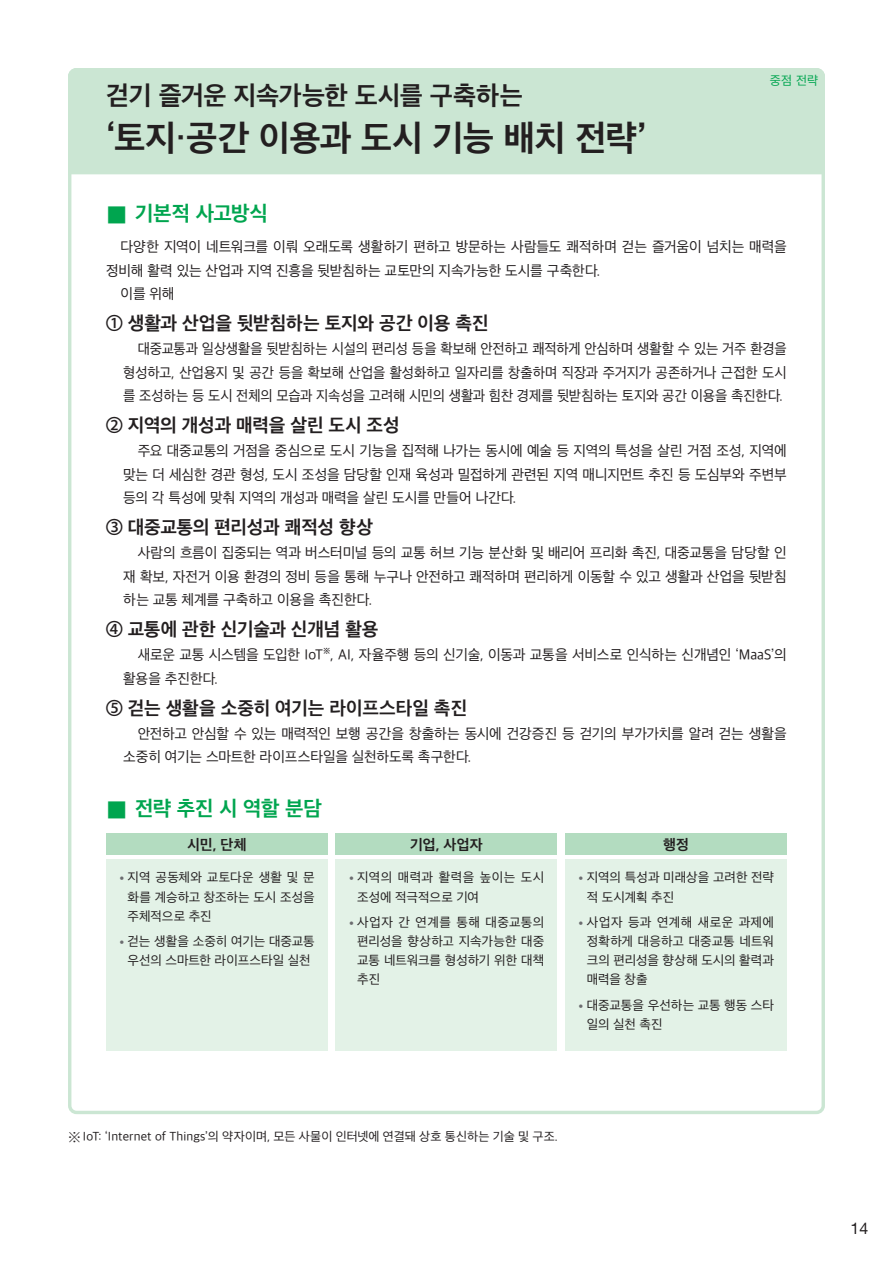
<style>
.page{position:relative;width:893px;height:1263px;background:#fff}
.page>*{position:absolute;margin:0;border:0;box-sizing:border-box;transform-origin:0 0}
.t1{font:700 36.15px "Apple SD Gothic Neo";letter-spacing:-.015em;color:#231f20}
.t2{font:700 26.55px "Apple SD Gothic Neo";letter-spacing:-.01em;color:#231f20}
.t3{font:700 21.3px "Apple SD Gothic Neo";letter-spacing:-.015em;color:#00a54f}
.t4{font:700 19.2px "Apple SD Gothic Neo";letter-spacing:-.01em;color:#231f20}
.t5{font:15.9px "Helvetica Neue LT Std";color:#231f20}
.t6{font:14.85px/23.4px "Apple SD Gothic Neo";letter-spacing:-.015em;color:#231f20;text-align:justify}
.t7{font:14.85px/23.4px "Apple SD Gothic Neo";letter-spacing:-.015em;color:#231f20;text-align:justify;scale:.95 1}
.t8{font:700 14.85px "Apple SD Gothic Neo";letter-spacing:.005em;color:#231f20}
.t9{font:13.35px/19.2px "Apple SD Gothic Neo";letter-spacing:.005em;color:#231f20;text-align:justify}
.t10{font:13.35px/19.2px "Apple SD Gothic Neo";letter-spacing:.025em;color:#231f20}
.t11{font:12.75px "Apple SD Gothic Neo";letter-spacing:.01em;color:#231f20}
.t12{font:12.75px "Apple SD Gothic Neo";color:#00a54f}
.t13{font:8.7px "Apple SD Gothic Neo";color:#231f20}
.s1{font-family:"TBUDR Go Std"}
.s2{font-family:"TBUD Go Std";color:#6c6d70}
.s3{font-family:"TBUD Go Std"}
</style>
<div class="page">
<div style="left:68px;top:68px;width:757px;height:108px;background:#cbe6d3"></div>
<div style="left:106px;top:859px;width:221px;height:191px;background:#e3f2e7"></div>
<div style="left:106px;top:833px;width:221px;height:22px;background:#b3dcc0"></div>
<div style="left:336px;top:859px;width:221px;height:191px;background:#e3f2e7"></div>
<div style="left:336px;top:833px;width:221px;height:22px;background:#b3dcc0"></div>
<div style="left:566px;top:859px;width:221px;height:191px;background:#e3f2e7"></div>
<div style="left:566px;top:833px;width:221px;height:22px;background:#b3dcc0"></div>
<h2 class="t2" style="left:106px;top:81px;width:418px">걷기 즐거운 지속가능한 도시를 구축하는</h2>
<h1 class="t1" style="left:106px;top:119px;width:542px">‘토지·공간 이용과 도시 기능 배치 전략’</h1>
<p class="t12" style="left:770px;top:73px;width:50px">중점 전략</p>
<h3 class="t3" style="left:106px;top:202px;width:163px"><span class="s1">■</span> 기본적 사고방식</h3>
<p class="t6" style="left:120px;top:236px;width:668px">다양한 지역이 네트워크를 이뤄 오래도록 생활하기 편하고 방문하는 사람들도 쾌적하며 걷는 즐거움이 넘치는 매력을</p>
<p class="t6" style="left:106px;top:259px;width:496px">정비해 활력 있는 산업과 지역 진흥을 뒷받침하는 교토만의 지속가능한 도시를 구축한다.</p>
<p class="t6" style="left:121px;top:283px;width:55px">이를 위해</p>
<p class="t4" style="left:106px;top:313px;width:384px">① 생활과 산업을 뒷받침하는 토지와 공간 이용 촉진</p>
<p class="t7" style="left:123px;top:338px;width:700px;text-indent:14px">대중교통과 일상생활을 뒷받침하는 시설의 편리성 등을 확보해 안전하고 쾌적하게 안심하며 생활할 수 있는 거주 환경을 형성하고, 산업용지 및 공간 등을 확보해 산업을 활성화하고 일자리를 창출하며 직장과 주거지가 공존하거나 근접한 도시 를 조성하는 등 도시 전체의 모습과 지속성을 고려해 시민의 생활과 힘찬 경제를 뒷받침하는 토지와 공간 이용을 촉진한다.</p>
<p class="t4" style="left:106px;top:415px;width:295px">② 지역의 개성과 매력을 살린 도시 조성</p>
<p class="t6" style="left:123px;top:440px;width:665px;text-indent:14px">주요 대중교통의 거점을 중심으로 도시 기능을 집적해 나가는 동시에 예술 등 지역의 특성을 살린 거점 조성, 지역에 맞는 더 세심한 경관 형성, 도시 조성을 담당할 인재 육성과 밀접하게 관련된 지역 매니지먼트 추진 등 도심부와 주변부 등의 각 특성에 맞춰 지역의 개성과 매력을 살린 도시를 만들어 나간다.</p>
<p class="t4" style="left:106px;top:517px;width:268px">③ 대중교통의 편리성과 쾌적성 향상</p>
<p class="t6" style="left:123px;top:542px;width:665px;text-indent:14px">사람의 흐름이 집중되는 역과 버스터미널 등의 교통 허브 기능 분산화 및 배리어 프리화 촉진, 대중교통을 담당할 인 재 확보, 자전거 이용 환경의 정비 등을 통해 누구나 안전하고 쾌적하며 편리하게 이동할 수 있고 생활과 산업을 뒷받침 하는 교통 체계를 구축하고 이용을 촉진한다.</p>
<p class="t4" style="left:106px;top:619px;width:273px">④ 교통에 관한 신기술과 신개념 활용</p>
<p class="t6" style="left:138px;top:644px;width:187px">새로운 교통 시스템을 도입한 IoT</p>
<p class="t13" style="left:323px;top:646px;width:9px">※</p>
<p class="t6" style="left:331px;top:644px;width:458px">, AI, 자율주행 등의 신기술, 이동과 교통을 서비스로 인식하는 신개념인 ‘MaaS’의</p>
<p class="t6" style="left:123px;top:668px;width:96px">활용을 추진한다.</p>
<p class="t4" style="left:106px;top:697px;width:362px">⑤ 걷는 생활을 소중히 여기는 라이프스타일 촉진</p>
<p class="t6" style="left:123px;top:723px;width:665px;text-indent:14px">안전하고 안심할 수 있는 매력적인 보행 공간을 창출하는 동시에 건강증진 등 걷기의 부가가치를 알려 걷는 생활을 소중히 여기는 스마트한 라이프스타일을 실천하도록 촉구한다.</p>
<h3 class="t3" style="left:106px;top:797px;width:217px"><span class="s1">■</span> 전략 추진 시 역할 분담</h3>
<p class="t8" style="left:187px;top:836px;width:61px">시민, 단체</p>
<p class="t9" style="left:128px;top:869px;width:189px;text-indent:-9px"><span class="s2">•</span> 지역 공동체와 교토다운 생활 및 문 화를 계승하고 창조하는 도시 조성을 주체적으로 추진</p>
<p class="t9" style="left:119px;top:932px;width:197px;text-align:center"><span class="s2">•</span> 걷는 생활을 소중히 여기는 대중교통 우선의 스마트한 라이프스타일 실천</p>
<p class="t8" style="left:410px;top:836px;width:74px">기업, 사업자</p>
<p class="t10" style="left:357px;top:869px;width:189px;text-indent:-9px"><span class="s2">•</span> 지역의 매력과 활력을 높이는 도시 조성에 적극적으로 기여</p>
<p class="t9" style="left:357px;top:913px;width:189px;text-indent:-9px"><span class="s2">•</span> 사업자 간 연계를 통해 대중교통의 편리성을 향상하고 지속가능한 대중 교통 네트워크를 형성하기 위한 대책 추진</p>
<p class="t8" style="left:663px;top:836px;width:27px">행정</p>
<p class="t9" style="left:587px;top:869px;width:189px;text-indent:-9px"><span class="s2">•</span> 지역의 특성과 미래상을 고려한 전략 적 도시계획 추진</p>
<p class="t9" style="left:587px;top:913px;width:189px;text-indent:-9px"><span class="s2">•</span> 사업자 등과 연계해 새로운 과제에 정확하게 대응하고 대중교통 네트워 크의 편리성을 향상해 도시의 활력과 매력을 창출</p>
<p class="t9" style="left:587px;top:996px;width:189px;text-indent:-9px"><span class="s2">•</span> 대중교통을 우선하는 교통 행동 스타 일의 실천 촉진</p>
<p class="t11" style="left:68px;top:1130px;width:491px"><span class="s3">※</span> IoT: ‘Internet of Things’의 약자이며, 모든 사물이 인터넷에 연결돼 상호 통신하는 기술 및 구조.</p>
<p class="t5" style="left:850px;top:1218px;width:19px">14</p>
</div>
